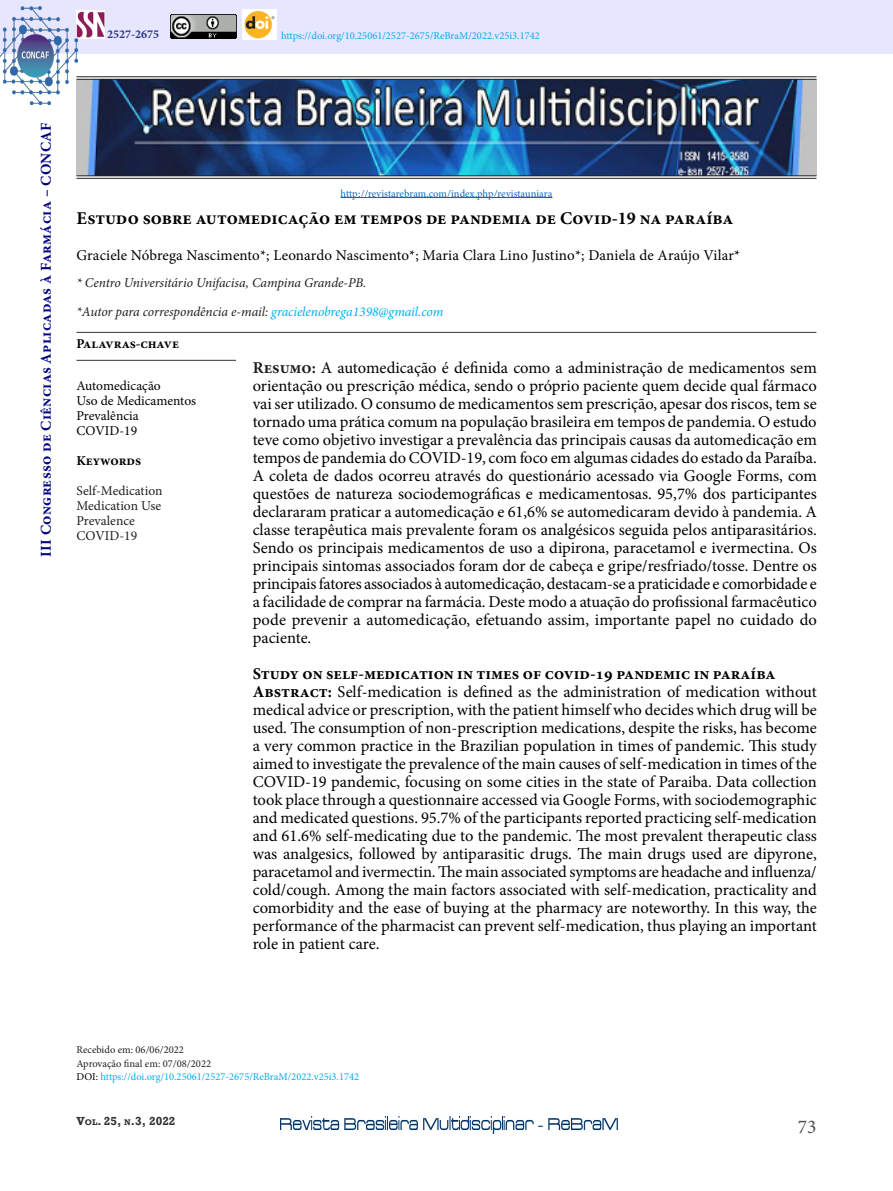
<style>
.page{position:relative;width:893px;height:1191px;background:#fff}
.page>*{position:absolute;margin:0;border:0;box-sizing:border-box;transform-origin:0 0}
.t1{font:19.5px "Minion Pro";color:#4f4f50}
.resumo{font:700 18px "Minion Pro";color:#000}
.resumo-2{font:16.5px/18px "Minion Pro";color:#000;text-align:justify}
.resumo-3{font:700 16.5px "Minion Pro";color:#000}
.resumo-4{font:15px "Minion Pro";letter-spacing:.01em;color:#000}
.t2{font:700 15px "Minion Pro";letter-spacing:.02em;color:#000080}
.resumo-5{font:italic 13.5px "Minion Pro";letter-spacing:-.005em;color:#231f20}
.resumo-6{font:13.5px "Minion Pro";color:#000}
.resumo-7{font:13.5px "Minion Pro";color:#231f20}
.resumo-8{font:700 13.5px "Minion Pro";letter-spacing:-.005em;color:#000}
.t3{font:700 12px "Rockwell";color:#333}
.t4{font:700 12px "Minion Pro";color:#293289}
.Corpo_do_texto{font:10.5px "Minion Pro";color:#00aeef}
.Citação_com_recuo{font:10.5px "Minion 3";letter-spacing:-.005em;color:#0563c1}
.Corpo_do_texto-2{font:10.5px "Minion Pro";color:#231f20}
.s1{color:#00aeef}
.s2{font-weight:700;color:#231f20}
.s3{font-weight:700}
.s4{font-family:"Minion 3"}
.s5{color:#000}
.s6{font-size:8.4px}
</style>
<div class="page">
<img style="left:280px;top:1116px;width:338px;height:17px">
<hr style="left:341px;top:197px;width:211px;height:1px;background:#0563c1">
<hr style="left:76px;top:332px;width:740px;height:1px;background:#333">
<img style="left:77px;top:80px;width:739px;height:96px">
<hr style="left:76px;top:76px;width:740px;height:1px;background:#231f20">
<hr style="left:76px;top:79px;width:740px;height:1px;background:#231f20">
<hr style="left:76px;top:176px;width:740px;height:1px;background:#231f20">
<hr style="left:76px;top:178px;width:740px;height:1px;background:#231f20">
<hr style="left:76px;top:360px;width:160px;height:1px;background:#333">
<div style="left:0;top:1px;width:893px;height:52px;background:#e6e6ff"></div>
<div style="left:0;top:0;width:893px;height:54px;border:2px solid #e6e6ff"></div>
<img style="left:78px;top:11px;width:27px;height:28px">
<img style="left:170px;top:15px;width:66px;height:23px">
<img style="left:242px;top:9px;width:34px;height:31px">
<img style="left:0;top:6px;width:78px;height:99px">
<p class="t4" style="left:107px;top:26px;width:54px">2527-2675</p>
<p class="Corpo_do_texto" style="left:281px;top:29px;width:260px">https://doi.org/10.25061/2527-2675/ReBraM/2022.v25i3.1742</p>
<p class="t2" style="left:36px;top:556px;width:435px;rotate:-90deg">III Congresso de Ciências Aplicadas à Farmácia – CONCAF</p>
<p class="Citação_com_recuo" style="left:341px;top:186px;width:213px">http://revistarebram.com/index.php/revistauniara</p>
<p class="resumo" style="left:76px;top:206px;width:658px">Estudo sobre automedicação em tempos de pandemia de Covid-19 na paraíba</p>
<p class="resumo-4" style="left:76px;top:246px;width:665px">Graciele Nóbrega Nascimento*; Leonardo Nascimento*; Maria Clara Lino Justino*; Daniela de Araújo Vilar*</p>
<p class="resumo-5" style="left:76px;top:274px;width:291px">* Centro Universitário Unifacisa, Campina Grande-PB.</p>
<p class="resumo-5" style="left:76px;top:302px;width:368px">*Autor para correspondência e-mail: <span class="s1">gracielenobrega1398@gmail.com</span></p>
<p class="resumo-8" style="left:76px;top:335px;width:104px">Palavras-chave</p>
<p class="resumo-6" style="left:76px;top:377px;width:86px">Automedicação</p>
<p class="resumo-6" style="left:76px;top:392px;width:121px">Uso de Medicamentos</p>
<p class="resumo-6" style="left:76px;top:407px;width:64px">Prevalência</p>
<p class="resumo-6" style="left:76px;top:422px;width:62px">COVID-19</p>
<p class="resumo-8" style="left:76px;top:451px;width:66px">Keywords</p>
<p class="resumo-7" style="left:76px;top:482px;width:88px">Self-Medication</p>
<p class="resumo-7" style="left:76px;top:497px;width:86px">Medication Use</p>
<p class="resumo-7" style="left:76px;top:512px;width:60px">Prevalence</p>
<p class="resumo-7" style="left:76px;top:527px;width:62px">COVID-19</p>
<p class="resumo-2" style="left:253px;top:358px;width:566px"><span class="s2">Resumo:</span> A automedicação é definida como a administração de medicamentos sem orientação ou prescrição médica, sendo o próprio paciente quem decide qual fármaco vai ser utilizado. O consumo de medicamentos sem prescrição, apesar dos riscos, tem se tornado uma prática comum na população brasileira em tempos de pandemia. O estudo teve como objetivo investigar a prevalência das principais causas da automedicação em tempos de pandemia do COVID-19, com foco em algumas cidades do estado da Paraíba.<br>A coleta de dados ocorreu através do questionário acessado via Google Forms, com questões de natureza sociodemográficas e medicamentosas. 95,7% dos participantes declararam praticar a automedicação e 61,6% se automedicaram devido à pandemia. A classe terapêutica mais prevalente foram os analgésicos seguida pelos antiparasitários.<br>Sendo os principais medicamentos de uso a dipirona, paracetamol e ivermectina. Os principais sintomas associados foram dor de cabeça e gripe/resfriado/tosse. Dentre os principais fatores associados à automedicação, destacam-se a praticidade e comorbidade e a facilidade de comprar na farmácia. Deste modo a atuação do profissional farmacêutico pode prevenir a automedicação, efetuando assim, importante papel no cuidado do paciente.</p>
<p class="resumo-3" style="left:253px;top:661px;width:524px">Study on self-medication in times of covid-19 pandemic in paraíba</p>
<p class="resumo-2" style="left:253px;top:682px;width:566px"><span class="s3">Abstract:</span> Self-medication is defined as the administration of medication without medical advice or prescription, with the patient himself who decides which drug will be used. The consumption of non-prescription medications, despite the risks, has become a very common practice in the Brazilian population in times of pandemic. This study aimed to investigate the prevalence of the main causes of self-medication in times of the COVID-19 pandemic, focusing on some cities in the state of Paraiba. Data collection took place through a questionnaire accessed via Google Forms, with sociodemographic and medicated questions. 95.7% of the participants reported practicing self-medication and 61.6% self-medicating due to the pandemic. The most prevalent therapeutic class was analgesics, followed by antiparasitic drugs. The main drugs used are dipyrone, paracetamol and ivermectin. The main associated symptoms are headache and influenza/ cold/cough. Among the main factors associated with self-medication, practicality and comorbidity and the ease of buying at the pharmacy are noteworthy. In this way, the performance of the pharmacist can prevent self-medication, thus playing an important role in patient care.</p>
<p class="Corpo_do_texto-2" style="left:76px;top:1043px;width:109px">Recebido em: <span class="s4">06/06/2022</span></p>
<p class="Corpo_do_texto-2" style="left:76px;top:1056px;width:136px">Aprovação final em: <span class="s4">07/08/2022</span></p>
<p class="Corpo_do_texto" style="left:76px;top:1070px;width:284px"><span class="s5">DOI:</span> https://doi.org/10.25061/2527-2675/ReBraM/2022.v25i3.1742</p>
<p class="t3" style="left:76px;top:1113px;width:101px">V<span class="s6">ol</span>. 25, <span class="s6">n</span>.3, 2022</p>
<p class="t1" style="left:798px;top:1113px;width:20px">73</p>
</div>
